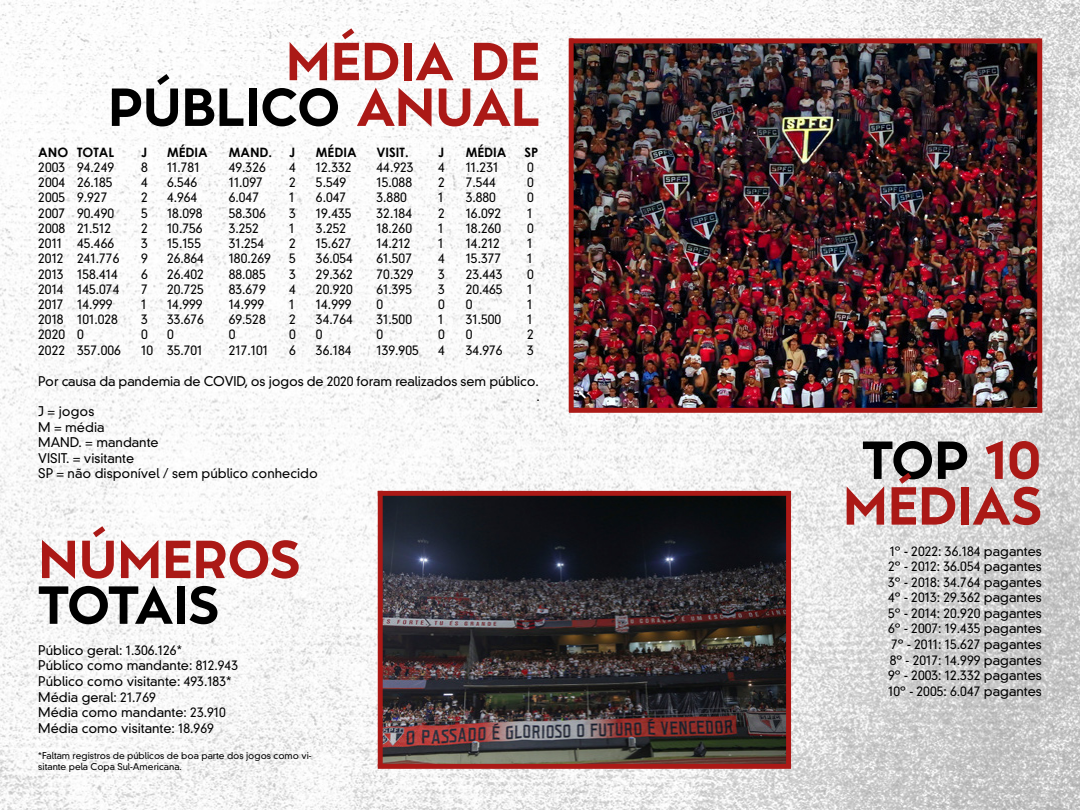
<style>
.page{position:relative;width:1080px;height:810px;background:#fff}
.page>*{position:absolute;margin:0;border:0;box-sizing:border-box;transform-origin:0 0}
.t1{font:700 50.3px/45.7px "Albula Pro";color:#ab1916;text-align:right}
.t2{font:700 50.3px "Albula Pro";letter-spacing:-.035em;color:#000}
.t3{font:300 13px/15.5px "DIN Neuzeit Grotesk Std";color:#000}
.t4{font:700 13px "Century Gothic";color:#000}
.t5{font:300 9.1px/11px "DIN Neuzeit Grotesk Std";color:#000}
.s1{color:#000}
</style>
<div class="page">
<img style="left:0;top:0;width:1080px;height:810px">
<img style="left:574px;top:43px;width:463px;height:365px">
<img style="left:383px;top:496px;width:403px;height:268px">
<div style="left:378px;top:491px;width:413px;height:5px;background:#ab1916"></div>
<div style="left:378px;top:764px;width:413px;height:5px;background:#ab1916"></div>
<div style="left:378px;top:491px;width:5px;height:275px;background:#ab1916"></div>
<div style="left:786px;top:491px;width:5px;height:275px;background:#ab1916"></div>
<div style="left:570px;top:38px;width:470px;height:5px;background:#ab1916"></div>
<div style="left:569px;top:38px;width:5px;height:374px;background:#ab1916"></div>
<div style="left:1037px;top:38px;width:5px;height:374px;background:#ab1916"></div>
<div style="left:569px;top:408px;width:473px;height:5px;background:#ab1916"></div>
<h1 class="t1" style="left:108px;top:33px;width:433px">MÉDIA DE<br><span class="s1">PÚBLICO</span> ANUAL</h1>
<p class="t4" style="left:38px;top:142px;width:77px">ANO TOTAL</p>
<p class="t4" style="left:141px;top:142px;width:8px">J</p>
<p class="t4" style="left:167px;top:142px;width:42px">MÉDIA</p>
<p class="t4" style="left:229px;top:142px;width:45px">MAND.</p>
<p class="t4" style="left:289px;top:142px;width:8px">J</p>
<p class="t4" style="left:316px;top:142px;width:42px">MÉDIA</p>
<p class="t4" style="left:377px;top:142px;width:34px">VISIT.</p>
<p class="t4" style="left:438px;top:142px;width:8px">J</p>
<p class="t4" style="left:466px;top:142px;width:42px">MÉDIA</p>
<p class="t4" style="left:525px;top:142px;width:15px">SP</p>
<p class="t3" style="left:38px;top:160px;width:77px">2003 94.249</p>
<p class="t3" style="left:141px;top:160px;width:8px">8</p>
<p class="t3" style="left:167px;top:160px;width:34px">11.781</p>
<p class="t3" style="left:229px;top:160px;width:39px">49.326</p>
<p class="t3" style="left:289px;top:160px;width:8px">4</p>
<p class="t3" style="left:316px;top:160px;width:37px">12.332</p>
<p class="t3" style="left:377px;top:160px;width:39px">44.923</p>
<p class="t3" style="left:438px;top:160px;width:8px">4</p>
<p class="t3" style="left:466px;top:160px;width:34px">11.231</p>
<p class="t3" style="left:527px;top:160px;width:8px">0</p>
<p class="t3" style="left:38px;top:175px;width:76px">2004 26.185</p>
<p class="t3" style="left:141px;top:175px;width:8px">4</p>
<p class="t3" style="left:167px;top:175px;width:32px">6.546</p>
<p class="t3" style="left:229px;top:175px;width:36px">11.097</p>
<p class="t3" style="left:289px;top:175px;width:8px">2</p>
<p class="t3" style="left:316px;top:175px;width:32px">5.549</p>
<p class="t3" style="left:377px;top:175px;width:37px">15.088</p>
<p class="t3" style="left:438px;top:175px;width:8px">2</p>
<p class="t3" style="left:466px;top:175px;width:32px">7.544</p>
<p class="t3" style="left:527px;top:175px;width:8px">0</p>
<p class="t3" style="left:38px;top:190px;width:71px">2005 9.927</p>
<p class="t3" style="left:141px;top:190px;width:8px">2</p>
<p class="t3" style="left:167px;top:190px;width:32px">4.964</p>
<p class="t3" style="left:229px;top:190px;width:32px">6.047</p>
<p class="t3" style="left:289px;top:190px;width:7px">1</p>
<p class="t3" style="left:316px;top:190px;width:32px">6.047</p>
<p class="t3" style="left:377px;top:190px;width:32px">3.880</p>
<p class="t3" style="left:438px;top:190px;width:7px">1</p>
<p class="t3" style="left:466px;top:190px;width:32px">3.880</p>
<p class="t3" style="left:527px;top:190px;width:8px">0</p>
<p class="t3" style="left:38px;top:205px;width:77px">2007 90.490</p>
<p class="t3" style="left:141px;top:205px;width:8px">5</p>
<p class="t3" style="left:167px;top:205px;width:37px">18.098</p>
<p class="t3" style="left:229px;top:205px;width:39px">58.306</p>
<p class="t3" style="left:289px;top:205px;width:8px">3</p>
<p class="t3" style="left:316px;top:205px;width:37px">19.435</p>
<p class="t3" style="left:377px;top:205px;width:37px">32.184</p>
<p class="t3" style="left:438px;top:205px;width:8px">2</p>
<p class="t3" style="left:466px;top:205px;width:37px">16.092</p>
<p class="t3" style="left:527px;top:205px;width:7px">1</p>
<p class="t3" style="left:38px;top:220px;width:74px">2008 21.512</p>
<p class="t3" style="left:141px;top:220px;width:8px">2</p>
<p class="t3" style="left:167px;top:220px;width:37px">10.756</p>
<p class="t3" style="left:229px;top:220px;width:32px">3.252</p>
<p class="t3" style="left:289px;top:220px;width:7px">1</p>
<p class="t3" style="left:316px;top:220px;width:32px">3.252</p>
<p class="t3" style="left:377px;top:220px;width:37px">18.260</p>
<p class="t3" style="left:438px;top:220px;width:7px">1</p>
<p class="t3" style="left:466px;top:220px;width:37px">18.260</p>
<p class="t3" style="left:527px;top:220px;width:8px">0</p>
<p class="t3" style="left:38px;top:236px;width:77px">2011 45.466</p>
<p class="t3" style="left:141px;top:236px;width:8px">3</p>
<p class="t3" style="left:167px;top:236px;width:36px">15.155</p>
<p class="t3" style="left:229px;top:236px;width:37px">31.254</p>
<p class="t3" style="left:289px;top:236px;width:8px">2</p>
<p class="t3" style="left:316px;top:236px;width:37px">15.627</p>
<p class="t3" style="left:377px;top:236px;width:36px">14.212</p>
<p class="t3" style="left:438px;top:236px;width:7px">1</p>
<p class="t3" style="left:466px;top:236px;width:36px">14.212</p>
<p class="t3" style="left:527px;top:236px;width:7px">1</p>
<p class="t3" style="left:38px;top:251px;width:83px">2012 241.776</p>
<p class="t3" style="left:141px;top:251px;width:8px">9</p>
<p class="t3" style="left:167px;top:251px;width:39px">26.864</p>
<p class="t3" style="left:229px;top:251px;width:44px">180.269</p>
<p class="t3" style="left:289px;top:251px;width:8px">5</p>
<p class="t3" style="left:316px;top:251px;width:39px">36.054</p>
<p class="t3" style="left:377px;top:251px;width:37px">61.507</p>
<p class="t3" style="left:438px;top:251px;width:8px">4</p>
<p class="t3" style="left:466px;top:251px;width:37px">15.377</p>
<p class="t3" style="left:527px;top:251px;width:7px">1</p>
<p class="t3" style="left:38px;top:266px;width:81px">2013 158.414</p>
<p class="t3" style="left:141px;top:266px;width:8px">6</p>
<p class="t3" style="left:167px;top:266px;width:39px">26.402</p>
<p class="t3" style="left:229px;top:266px;width:39px">88.085</p>
<p class="t3" style="left:289px;top:266px;width:8px">3</p>
<p class="t3" style="left:316px;top:266px;width:39px">29.362</p>
<p class="t3" style="left:377px;top:266px;width:39px">70.329</p>
<p class="t3" style="left:438px;top:266px;width:8px">3</p>
<p class="t3" style="left:466px;top:266px;width:39px">23.443</p>
<p class="t3" style="left:527px;top:266px;width:8px">0</p>
<p class="t3" style="left:38px;top:281px;width:83px">2014 145.074</p>
<p class="t3" style="left:141px;top:281px;width:8px">7</p>
<p class="t3" style="left:167px;top:281px;width:39px">20.725</p>
<p class="t3" style="left:229px;top:281px;width:39px">83.679</p>
<p class="t3" style="left:289px;top:281px;width:8px">4</p>
<p class="t3" style="left:316px;top:281px;width:39px">20.920</p>
<p class="t3" style="left:377px;top:281px;width:37px">61.395</p>
<p class="t3" style="left:438px;top:281px;width:8px">3</p>
<p class="t3" style="left:466px;top:281px;width:39px">20.465</p>
<p class="t3" style="left:527px;top:281px;width:7px">1</p>
<p class="t3" style="left:38px;top:297px;width:76px">2017 14.999</p>
<p class="t3" style="left:141px;top:297px;width:7px">1</p>
<p class="t3" style="left:167px;top:297px;width:37px">14.999</p>
<p class="t3" style="left:229px;top:297px;width:37px">14.999</p>
<p class="t3" style="left:289px;top:297px;width:7px">1</p>
<p class="t3" style="left:316px;top:297px;width:37px">14.999</p>
<p class="t3" style="left:377px;top:297px;width:8px">0</p>
<p class="t3" style="left:438px;top:297px;width:8px">0</p>
<p class="t3" style="left:466px;top:297px;width:8px">0</p>
<p class="t3" style="left:527px;top:297px;width:7px">1</p>
<p class="t3" style="left:38px;top:312px;width:81px">2018 101.028</p>
<p class="t3" style="left:141px;top:312px;width:8px">3</p>
<p class="t3" style="left:167px;top:312px;width:39px">33.676</p>
<p class="t3" style="left:229px;top:312px;width:39px">69.528</p>
<p class="t3" style="left:289px;top:312px;width:8px">2</p>
<p class="t3" style="left:316px;top:312px;width:39px">34.764</p>
<p class="t3" style="left:377px;top:312px;width:37px">31.500</p>
<p class="t3" style="left:438px;top:312px;width:7px">1</p>
<p class="t3" style="left:466px;top:312px;width:37px">31.500</p>
<p class="t3" style="left:527px;top:312px;width:7px">1</p>
<p class="t3" style="left:38px;top:327px;width:47px">2020 0</p>
<p class="t3" style="left:141px;top:327px;width:8px">0</p>
<p class="t3" style="left:167px;top:327px;width:8px">0</p>
<p class="t3" style="left:229px;top:327px;width:8px">0</p>
<p class="t3" style="left:289px;top:327px;width:8px">0</p>
<p class="t3" style="left:316px;top:327px;width:8px">0</p>
<p class="t3" style="left:377px;top:327px;width:8px">0</p>
<p class="t3" style="left:438px;top:327px;width:8px">0</p>
<p class="t3" style="left:466px;top:327px;width:8px">0</p>
<p class="t3" style="left:527px;top:327px;width:8px">2</p>
<p class="t3" style="left:38px;top:342px;width:84px">2022 357.006</p>
<p class="t3" style="left:141px;top:342px;width:63px">10 35.701</p>
<p class="t3" style="left:229px;top:342px;width:41px">217.101</p>
<p class="t3" style="left:289px;top:342px;width:8px">6</p>
<p class="t3" style="left:316px;top:342px;width:37px">36.184</p>
<p class="t3" style="left:377px;top:342px;width:44px">139.905</p>
<p class="t3" style="left:438px;top:342px;width:8px">4</p>
<p class="t3" style="left:466px;top:342px;width:39px">34.976</p>
<p class="t3" style="left:527px;top:342px;width:8px">3</p>
<p class="t3" style="left:38px;top:373px;width:503px;text-align:right">Por causa da pandemia de COVID, os jogos de 2020 foram realizados sem público. .</p>
<p class="t3" style="left:38px;top:404px;width:281px">J = jogos<br>M = média<br>MAND. = mandante<br>VISIT. = visitante<br>SP = não disponível / sem público conhecido</p>
<h1 class="t1" style="left:38px;top:531px;width:264px">NÚMEROS</h1>
<h1 class="t2" style="left:38px;top:561px;width:182px">TOTAIS</h1>
<p class="t3" style="left:38px;top:643px;width:201px">Público geral: 1.306.126*<br>Público como mandante: 812.943<br>Público como visitante: 493.183*<br>Média geral: 21.769<br>Média como mandante: 23.910<br>Média como visitante: 18.969</p>
<p class="t5" style="left:38px;top:750px;width:275px">*Faltam registros de públicos de boa parte dos jogos como vi&shy;sitante pela Copa Sul-Americana.</p>
<h1 class="t1" style="left:843px;top:432px;width:200px;text-align:center"><span class="s1">TOP</span> 10<br>MÉDIAS</h1>
<p class="t3" style="left:888px;top:543px;width:155px;text-align:justify">1º - 2022: 36.184 pagantes 2º - 2012: 36.054 pagantes 3º - 2018: 34.764 pagantes 4º - 2013: 29.362 pagantes 5º - 2014: 20.920 pagantes 6º - 2007: 19.435 pagantes 7º - 2011: 15.627 pagantes 8º - 2017: 14.999 pagantes 9º - 2003: 12.332 pagantes 10º - 2005: 6.047 pagantes</p>
</div>
